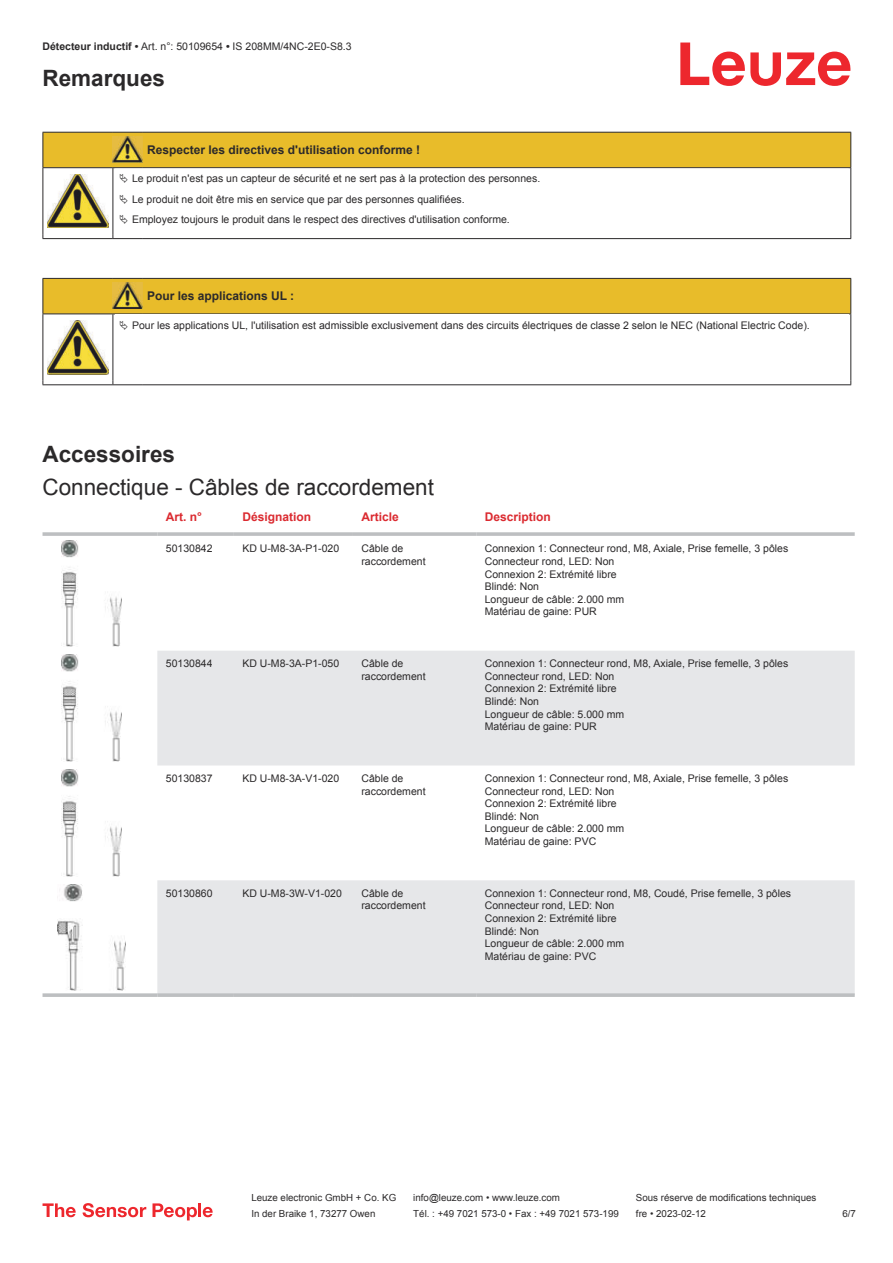
<style>
.page{position:relative;width:893px;height:1263px;background:#fff}
.page>*{position:absolute;margin:0;border:0;box-sizing:border-box;transform-origin:0 0}
.t1{font:22.5px "Arial";color:#2b292a}
.t2{font:700 22.5px "Arial";color:#2b292a}
.t3{font:700 12px "Arial";color:#2b292a}
.t4{font:700 12px "Arial";color:#db2a30}
.t5{font:10.5px/12.6px "Arial";color:#2b292a}
.t6{font:9.75px "Arial";color:#2b292a}
.s1{font-weight:700}
</style>
<div class="page">
<svg style="left:680px;top:43px;width:170px;height:43px"></svg>
<svg style="left:157px;top:651px;width:698px;height:342px;fill:#e6e7e9"></svg>
<svg style="left:43px;top:532px;width:114px;height:4px"></svg>
<hr style="left:157px;top:532px;width:77px;height:4px;background:#c6c7c9">
<svg style="left:234px;top:532px;width:119px;height:4px"></svg>
<svg style="left:353px;top:532px;width:123px;height:4px"></svg>
<hr style="left:476px;top:532px;width:379px;height:4px;background:#c6c7c9">
<svg style="left:43px;top:993px;width:114px;height:4px"></svg>
<hr style="left:157px;top:993px;width:77px;height:4px;background:#bdbfc1">
<hr style="left:234px;top:993px;width:119px;height:4px;background:#bdbfc1">
<svg style="left:353px;top:993px;width:123px;height:4px"></svg>
<hr style="left:476px;top:993px;width:379px;height:4px;background:#bdbfc1">
<img style="left:61px;top:540px;width:61px;height:106px">
<img style="left:61px;top:655px;width:61px;height:106px">
<img style="left:61px;top:770px;width:61px;height:106px">
<img style="left:57px;top:884px;width:68px;height:107px">
<svg style="left:43px;top:1203px;width:33px;height:14px"></svg>
<svg style="left:83px;top:1203px;width:63px;height:14px"></svg>
<svg style="left:153px;top:1203px;width:44px;height:17px"></svg>
<hr style="left:198px;top:1203px;width:3px;height:14px;background:#ed272d">
<svg style="left:203px;top:1207px;width:10px;height:10px"></svg>
<hr style="left:43px;top:238px;width:70px;height:1px;background:#2b292a">
<hr style="left:113px;top:238px;width:30px;height:1px;background:#2b292a">
<hr style="left:143px;top:238px;width:708px;height:1px;background:#2b292a">
<div style="left:44px;top:279px;width:806px;height:34px;background:#e8bc2a"></div>
<hr style="left:43px;top:278px;width:70px;height:1px;background:#2b292a">
<hr style="left:43px;top:279px;width:1px;height:34px;background:#2b292a">
<hr style="left:43px;top:313px;width:70px;height:1px;background:#2b292a">
<hr style="left:113px;top:278px;width:30px;height:1px;background:#2b292a">
<hr style="left:113px;top:313px;width:30px;height:1px;background:#2b292a">
<hr style="left:143px;top:278px;width:708px;height:1px;background:#2b292a">
<hr style="left:850px;top:279px;width:1px;height:34px;background:#2b292a">
<hr style="left:143px;top:313px;width:708px;height:1px;background:#2b292a">
<hr style="left:43px;top:314px;width:1px;height:66px;background:#2b292a">
<hr style="left:113px;top:314px;width:1px;height:66px;background:#2b292a">
<hr style="left:850px;top:314px;width:1px;height:66px;background:#2b292a">
<hr style="left:43px;top:384px;width:70px;height:1px;background:#2b292a">
<hr style="left:113px;top:384px;width:30px;height:1px;background:#2b292a">
<hr style="left:143px;top:384px;width:708px;height:1px;background:#2b292a">
<img style="left:113px;top:283px;width:30px;height:26px">
<img style="left:47px;top:320px;width:61px;height:54px">
<svg style="left:43px;top:132px;width:808px;height:106px"></svg>
<p class="t5" style="left:43px;top:41px;width:311px"><span class="s1">Détecteur inductif •</span> Art. n°: 50109654 <span class="s1">•</span> IS 208MM/4NC-2E0-S8.3</p>
<h1 class="t2" style="left:43px;top:69px;width:124px">Remarques</h1>
<p class="t3" style="left:147px;top:145px;width:274px">Respecter les directives d'utilisation conforme !</p>
<p class="t5" style="left:132px;top:170px;width:410px;line-height:20.2px">Le produit n'est pas un capteur de sécurité et ne sert pas à la protection des personnes.<br>Le produit ne doit être mis en service que par des personnes qualifiées.<br>Employez toujours le produit dans le respect des directives d'utilisation conforme.</p>
<p class="t3" style="left:147px;top:291px;width:149px">Pour les applications UL :</p>
<p class="t5" style="left:132px;top:320px;width:679px">Pour les applications UL, l'utilisation est admissible exclusivement dans des circuits électriques de classe 2 selon le NEC (National Electric Code).</p>
<h1 class="t2" style="left:43px;top:445px;width:134px">Accessoires</h1>
<h1 class="t1" style="left:43px;top:478px;width:393px">Connectique - Câbles de raccordement</h1>
<p class="t4" style="left:166px;top:512px;width:38px">Art. n°</p>
<p class="t4" style="left:242px;top:512px;width:70px">Désignation</p>
<p class="t4" style="left:361px;top:512px;width:39px">Article</p>
<p class="t4" style="left:485px;top:512px;width:68px">Description</p>
<p class="t5" style="left:166px;top:543px;width:48px">50130842</p>
<p class="t5" style="left:242px;top:543px;width:98px">KD U-M8-3A-P1-020</p>
<p class="t5" style="left:361px;top:543px;width:66px">Câble de raccordement</p>
<p class="t5" style="left:485px;top:543px;width:305px">Connexion 1: Connecteur rond, M8, Axiale, Prise femelle, 3 pôles<br>Connecteur rond, LED: Non<br>Connexion 2: Extrémité libre<br>Blindé: Non<br>Longueur de câble: 2.000 mm<br>Matériau de gaine: PUR</p>
<p class="t5" style="left:166px;top:658px;width:48px">50130844</p>
<p class="t5" style="left:242px;top:658px;width:98px">KD U-M8-3A-P1-050</p>
<p class="t5" style="left:361px;top:658px;width:66px">Câble de raccordement</p>
<p class="t5" style="left:485px;top:658px;width:305px">Connexion 1: Connecteur rond, M8, Axiale, Prise femelle, 3 pôles<br>Connecteur rond, LED: Non<br>Connexion 2: Extrémité libre<br>Blindé: Non<br>Longueur de câble: 5.000 mm<br>Matériau de gaine: PUR</p>
<p class="t5" style="left:166px;top:773px;width:48px">50130837</p>
<p class="t5" style="left:242px;top:773px;width:98px">KD U-M8-3A-V1-020</p>
<p class="t5" style="left:361px;top:773px;width:66px">Câble de raccordement</p>
<p class="t5" style="left:485px;top:773px;width:305px">Connexion 1: Connecteur rond, M8, Axiale, Prise femelle, 3 pôles<br>Connecteur rond, LED: Non<br>Connexion 2: Extrémité libre<br>Blindé: Non<br>Longueur de câble: 2.000 mm<br>Matériau de gaine: PVC</p>
<p class="t5" style="left:166px;top:888px;width:48px">50130860</p>
<p class="t5" style="left:242px;top:888px;width:101px">KD U-M8-3W-V1-020</p>
<p class="t5" style="left:361px;top:888px;width:66px">Câble de raccordement</p>
<p class="t5" style="left:485px;top:888px;width:308px">Connexion 1: Connecteur rond, M8, Coudé, Prise femelle, 3 pôles<br>Connecteur rond, LED: Non<br>Connexion 2: Extrémité libre<br>Blindé: Non<br>Longueur de câble: 2.000 mm<br>Matériau de gaine: PVC</p>
<p class="t6" style="left:251px;top:1194px;width:146px">Leuze electronic GmbH + Co. KG</p>
<p class="t6" style="left:413px;top:1194px;width:148px">info@leuze.com • www.leuze.com</p>
<p class="t6" style="left:636px;top:1194px;width:182px">Sous réserve de modifications techniques</p>
<p class="t6" style="left:251px;top:1210px;width:126px">In der Braike 1, 73277 Owen</p>
<p class="t6" style="left:413px;top:1210px;width:207px">Tél. : +49 7021 573-0 • Fax : +49 7021 573-199</p>
<p class="t6" style="left:636px;top:1210px;width:72px">fre • 2023-02-12</p>
<p class="t6" style="left:842px;top:1210px;width:15px">6 /7</p>
</div>
